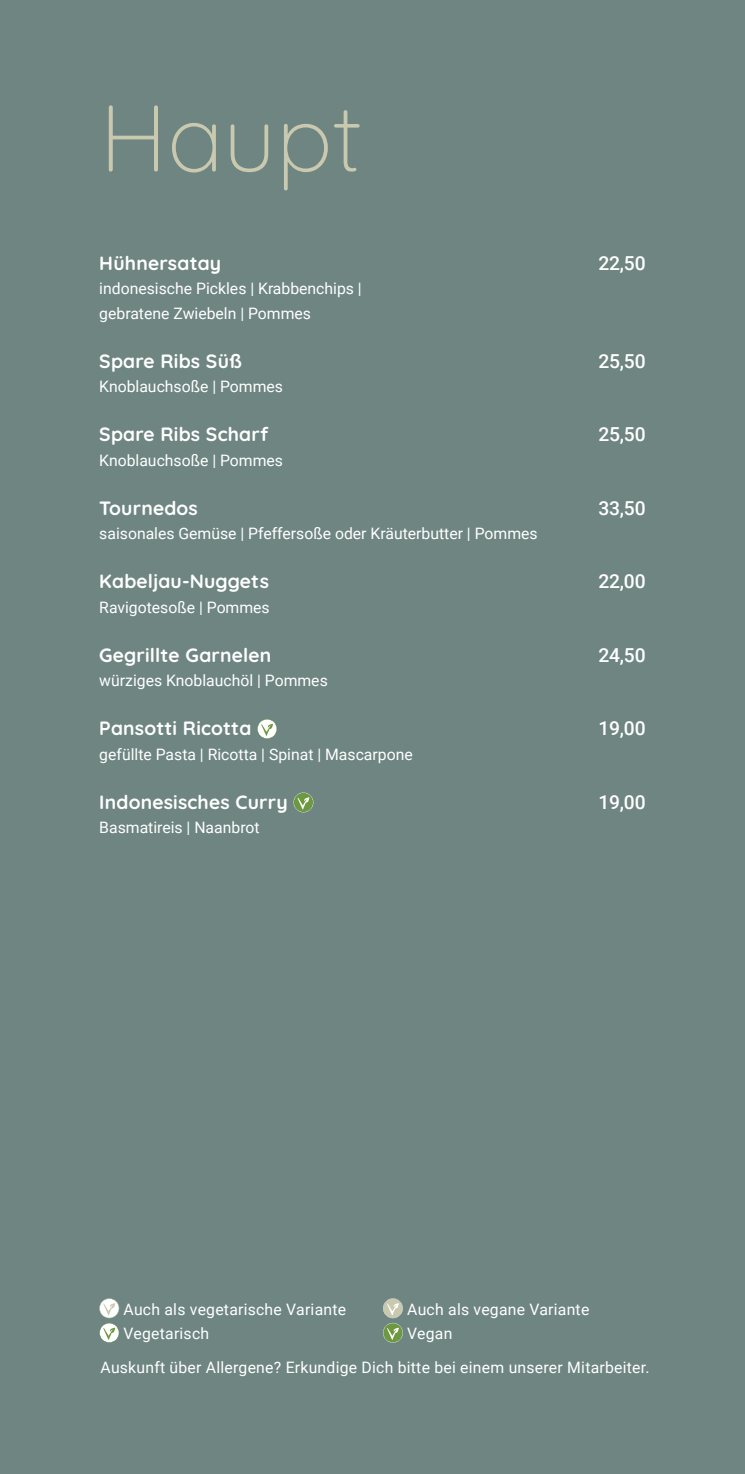
<style>
.page{position:relative;width:745px;height:1474px;background:#fff}
.page>*{position:absolute;margin:0;border:0;box-sizing:border-box;transform-origin:0 0}
.t1{font:300 94.5px "Quicksand";color:#c9c9af}
.t2{font:700 19.25px "Quicksand";letter-spacing:.01em;color:#fff}
.t3{font:500 19.25px "Roboto";letter-spacing:-.01em;color:#fff}
.t4{font:15.75px/24.5px "Roboto";color:#fff}
</style>
<div class="page">
<div style="left:0;top:0;width:744px;height:1473px;background:#6e8581"></div>
<svg style="left:257px;top:719px;width:20px;height:19px"></svg>
<svg style="left:293px;top:792px;width:20px;height:20px"></svg>
<svg style="left:99px;top:1298px;width:20px;height:44px"></svg>
<svg style="left:383px;top:1298px;width:19px;height:44px"></svg>
<h1 class="t1" style="left:99px;top:65px;width:264px">Haupt</h1>
<p class="t2" style="left:99px;top:248px;width:123px">Hühnersatay</p>
<p class="t3" style="left:598px;top:249px;width:49px">22,50</p>
<p class="t4" style="left:99px;top:276px;width:264px">indonesische Pickles | Krabbenchips | gebratene Zwiebeln | Pommes</p>
<p class="t2" style="left:99px;top:346px;width:144px">Spare Ribs Süß</p>
<p class="t3" style="left:598px;top:347px;width:49px">25,50</p>
<p class="t4" style="left:99px;top:374px;width:185px">Knoblauchsoße | Pommes</p>
<p class="t2" style="left:99px;top:419px;width:170px">Spare Ribs Scharf</p>
<p class="t3" style="left:598px;top:421px;width:49px">25,50</p>
<p class="t4" style="left:99px;top:447px;width:185px">Knoblauchsoße | Pommes</p>
<p class="t2" style="left:99px;top:493px;width:100px">Tournedos</p>
<p class="t3" style="left:598px;top:494px;width:49px">33,50</p>
<p class="t4" style="left:99px;top:521px;width:439px">saisonales Gemüse | Pfeffersoße oder Kräuterbutter | Pommes</p>
<p class="t2" style="left:99px;top:566px;width:171px">Kabeljau-Nuggets</p>
<p class="t3" style="left:598px;top:568px;width:49px">22,00</p>
<p class="t4" style="left:99px;top:594px;width:172px">Ravigotesoße | Pommes</p>
<p class="t2" style="left:99px;top:640px;width:173px">Gegrillte Garnelen</p>
<p class="t3" style="left:598px;top:641px;width:49px">24,50</p>
<p class="t4" style="left:99px;top:668px;width:230px">würziges Knoblauchöl | Pommes</p>
<p class="t2" style="left:99px;top:713px;width:153px">Pansotti Ricotta</p>
<p class="t3" style="left:598px;top:715px;width:49px">19,00</p>
<p class="t4" style="left:99px;top:741px;width:315px">gefüllte Pasta | Ricotta | Spinat | Mascarpone</p>
<p class="t2" style="left:99px;top:787px;width:190px">Indonesisches Curry</p>
<p class="t3" style="left:598px;top:788px;width:49px">19,00</p>
<p class="t4" style="left:99px;top:815px;width:162px">Basmatireis | Naanbrot</p>
<p class="t4" style="left:123px;top:1296px;width:224px">Auch als vegetarische Variante<br>Vegetarisch</p>
<p class="t4" style="left:407px;top:1296px;width:183px">Auch als vegane Variante<br>Vegan</p>
<p class="t4" style="left:100px;top:1354px;width:550px">Auskunft über Allergene? Erkundige Dich bitte bei einem unserer Mitarbeiter.</p>
</div>
